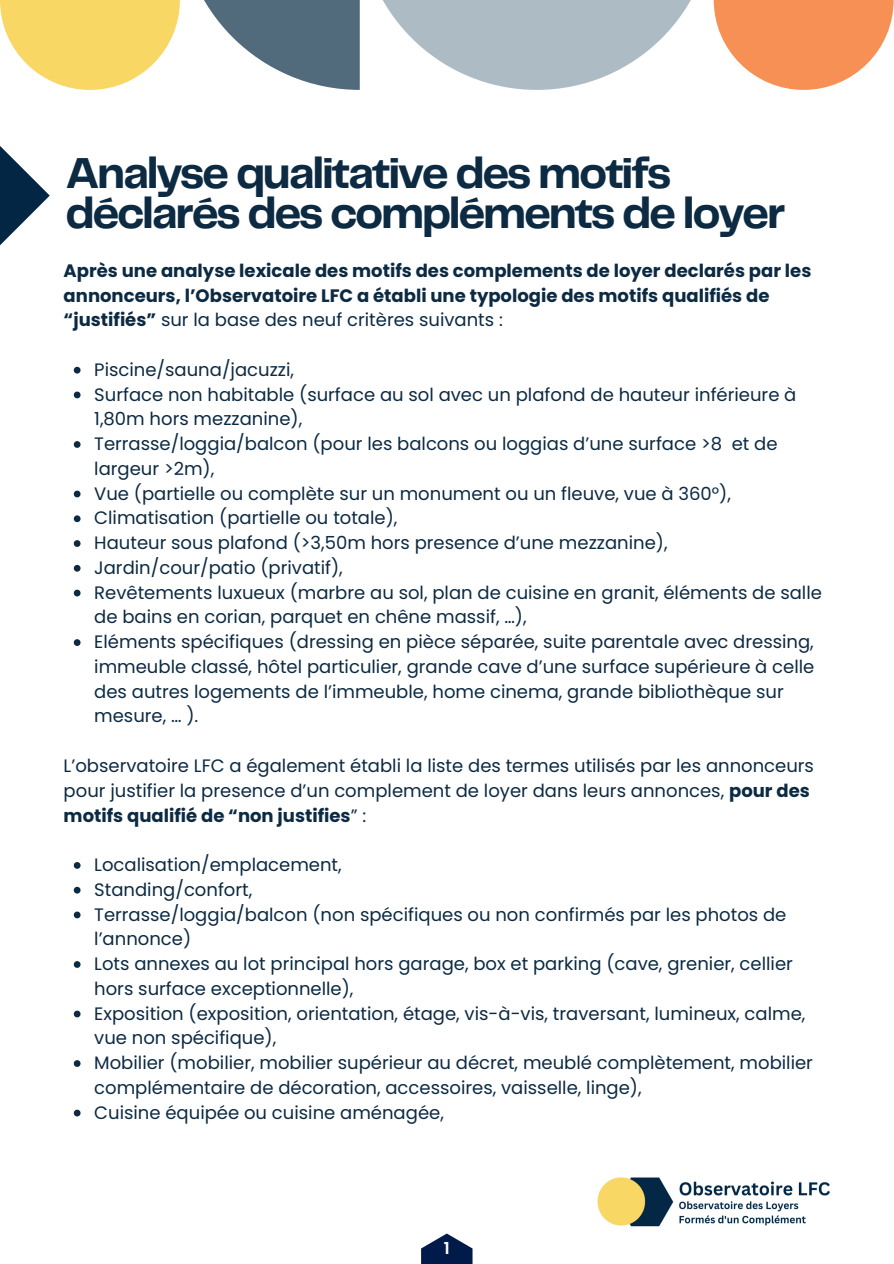
<style>
.page{position:relative;width:894px;height:1264px;background:#fff}
.page>*{position:absolute;margin:0;border:0;box-sizing:border-box;transform-origin:0 0}
.t1{font:700 45px/40.5px "Telegraf";letter-spacing:-.05em;color:#0c2a42}
.t2{font:18px/24.8px "Poppins";color:#0c2a42}
.t3{font:700 18px/24.8px "Poppins";color:#0c2a42}
.t4{font:600 16.5px "Poppins";color:#fff}
.s1{font-weight:400}
.s2{font-weight:700}
</style>
<div class="page">
<img style="left:597px;top:1177px;width:233px;height:50px">
<svg style="left:0;top:146px;width:50px;height:100px"></svg>
<svg style="left:74px;top:367px;width:6px;height:6px"></svg>
<svg style="left:74px;top:391px;width:6px;height:7px"></svg>
<svg style="left:74px;top:441px;width:6px;height:7px"></svg>
<svg style="left:74px;top:490px;width:6px;height:7px"></svg>
<svg style="left:74px;top:515px;width:6px;height:7px"></svg>
<svg style="left:74px;top:540px;width:6px;height:7px"></svg>
<svg style="left:74px;top:565px;width:6px;height:6px"></svg>
<svg style="left:74px;top:589px;width:6px;height:7px"></svg>
<svg style="left:74px;top:639px;width:6px;height:7px"></svg>
<svg style="left:74px;top:862px;width:6px;height:6px"></svg>
<svg style="left:74px;top:886px;width:6px;height:7px"></svg>
<svg style="left:74px;top:911px;width:6px;height:7px"></svg>
<svg style="left:74px;top:961px;width:6px;height:6px"></svg>
<svg style="left:74px;top:1010px;width:6px;height:7px"></svg>
<svg style="left:74px;top:1060px;width:6px;height:6px"></svg>
<svg style="left:74px;top:1109px;width:6px;height:7px"></svg>
<svg style="left:421px;top:1233px;width:51px;height:30px;fill:#001a49"></svg>
<svg style="left:0;top:0;width:893px;height:90px"></svg>
<h1 class="t1" style="left:65px;top:152px;width:721px">Analyse qualitative des motifs déclarés des compléments de loyer</h1>
<p class="t3" style="left:64px;top:258px;width:749px">Après une analyse lexicale des motifs des complements de loyer declarés par les annonceurs, l’Observatoire LFC a établi une typologie des motifs qualifiés de “justifiés” <span class="s1">sur la base des neuf critères suivants :</span></p>
<p class="t2" style="left:94px;top:357px;width:729px">Piscine/sauna/jacuzzi,<br>Surface non habitable (surface au sol avec un plafond de hauteur inférieure à 1,80m hors mezzanine),<br>Terrasse/loggia/balcon (pour les balcons ou loggias d’une surface &gt;8 et de largeur &gt;2m),<br>Vue (partielle ou complète sur un monument ou un fleuve, vue à 360°), Climatisation (partielle ou totale),<br>Hauteur sous plafond (&gt;3,50m hors presence d’une mezzanine), Jardin/cour/patio (privatif),<br>Revêtements luxueux (marbre au sol, plan de cuisine en granit, éléments de salle de bains en corian, parquet en chêne massif, …),<br>Eléments spécifiques (dressing en pièce séparée, suite parentale avec dressing, immeuble classé, hôtel particulier, grande cave d’une surface supérieure à celle des autres logements de l’immeuble, home cinema, grande bibliothèque sur mesure, … ).</p>
<p class="t2" style="left:64px;top:753px;width:751px">L’observatoire LFC a également établi la liste des termes utilisés par les annonceurs pour justifier la presence d’un complement de loyer dans leurs annonces, <span class="s2">pour des motifs qualifié de “non justifies</span>” :</p>
<p class="t2" style="left:94px;top:852px;width:720px">Localisation/emplacement,<br>Standing/confort,<br>Terrasse/loggia/balcon (non spécifiques ou non confirmés par les photos de l’annonce)<br>Lots annexes au lot principal hors garage, box et parking (cave, grenier, cellier hors surface exceptionnelle),<br>Exposition (exposition, orientation, étage, vis-à-vis, traversant, lumineux, calme, vue non spécifique),<br>Mobilier (mobilier, mobilier supérieur au décret, meublé complètement, mobilier complémentaire de décoration, accessoires, vaisselle, linge),<br>Cuisine équipée ou cuisine aménagée,</p>
<p class="t4" style="left:443px;top:1238px;width:7px">1</p>
</div>
